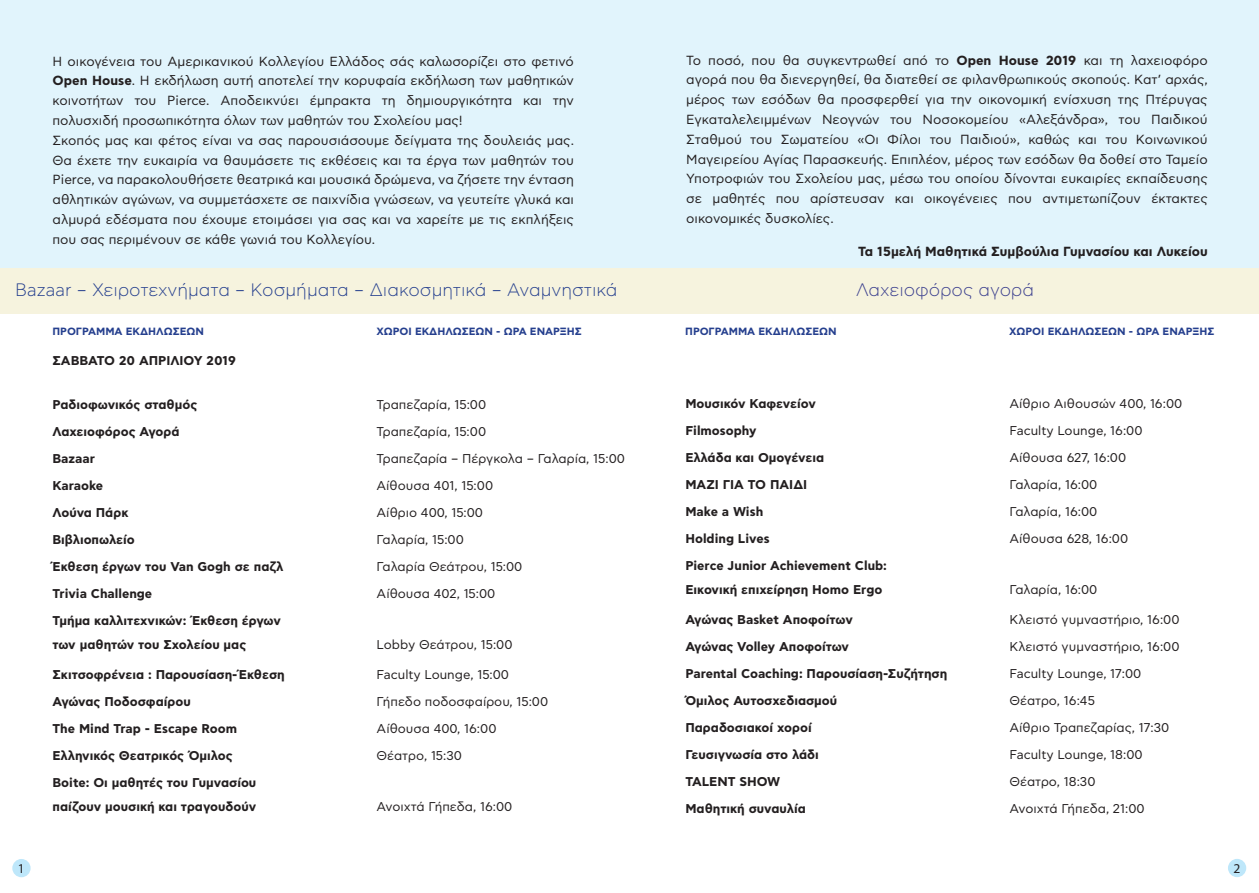
<style>
.page{position:relative;width:1259px;height:893px;background:#fff}
.page>*{position:absolute;margin:0;border:0;box-sizing:border-box;transform-origin:0 0}
.t1{font:300 18px "CF Asty Std";color:#253f8e}
.t2{font:300 18px "CF Asty Std";color:#3b3f8e}
.t3{font:13.5px "Myriad Pro";color:#231f20}
.t4{font:13.2px/19.8px "CF Asty Std";color:#231f20}
.t5{font:700 13.2px "CF Asty Std";color:#231f20}
.t6{font:700 12.75px/24px "CF Asty Std";color:#231f20}
.t7{font:12.75px "CF Asty Std";color:#231f20}
.t8{font:700 10.5px "CF Asty Std";color:#253f8e}
.s1{font-weight:700}
</style>
<div class="page">
<div style="left:12px;top:859px;width:19px;height:18px;background:#bee7fa;border-radius:50%"></div>
<div style="left:1228px;top:859px;width:18px;height:18px;background:#bee7fa;border-radius:50%"></div>
<div style="left:0;top:0;width:1259px;height:269px;background:#e1f4fc"></div>
<div style="left:0;top:268px;width:1259px;height:46px;background:#f6f3de"></div>
<p class="t4" style="left:52px;top:52px;width:523px">Η οικογένεια του Αμερικανικού Κολλεγίου Ελλάδος σάς καλωσορίζει στο φετινό <span class="s1">Open House</span>. Η εκδήλωση αυτή αποτελεί την κορυφαία εκδήλωση των μαθητικών κοινοτήτων του Pierce. Αποδεικνύει έμπρακτα τη δημιουργικότητα και την πολυσχιδή προσωπικότητα όλων των μαθητών του Σχολείου μας!<br>Σκοπός μας και φέτος είναι να σας παρουσιάσουμε δείγματα της δουλειάς μας.<br>Θα έχετε την ευκαιρία να θαυμάσετε τις εκθέσεις και τα έργα των μαθητών του Pierce, να παρακολουθήσετε θεατρικά και μουσικά δρώμενα, να ζήσετε την ένταση αθλητικών αγώνων, να συμμετάσχετε σε παιχνίδια γνώσεων, να γευτείτε γλυκά και αλμυρά εδέσματα που έχουμε ετοιμάσει για σας και να χαρείτε με τις εκπλήξεις που σας περιμένουν σε κάθε γωνιά του Κολλεγίου.</p>
<p class="t4" style="left:686px;top:51px;width:523px;text-align:justify">Το ποσό, που θα συγκεντρωθεί από το <span class="s1">Open House 2019</span> και τη λαχειοφόρο αγορά που θα διενεργηθεί, θα διατεθεί σε φιλανθρωπικούς σκοπούς. Κατ’ αρχάς, μέρος των εσόδων θα προσφερθεί για την οικονομική ενίσχυση της Πτέρυγας Εγκαταλελειμμένων Νεογνών του Νοσοκομείου «Αλεξάνδρα», του Παιδικού Σταθμού του Σωματείου «Οι Φίλοι του Παιδιού», καθώς και του Κοινωνικού Μαγειρείου Αγίας Παρασκευής. Επιπλέον, μέρος των εσόδων θα δοθεί στο Ταμείο Υποτροφιών του Σχολείου μας, μέσω του οποίου δίνονται ευκαιρίες εκπαίδευσης σε μαθητές που αρίστευσαν και οικογένειες που αντιμετωπίζουν έκτακτες οικονομικές δυσκολίες.</p>
<p class="t5" style="left:858px;top:243px;width:351px">Τα 15μελή Μαθητικά Συμβούλια Γυμνασίου και Λυκείου</p>
<h1 class="t1" style="left:15px;top:280px;width:604px">Bazaar – Χειροτεχνήματα – Κοσμήματα – Διακοσμητικά – Αναμνηστικά</h1>
<h1 class="t2" style="left:855px;top:280px;width:180px">Λαχειοφόρος αγορά</h1>
<p class="t8" style="left:52px;top:325px;width:153px">ΠΡΟΓΡΑΜΜΑ ΕΚΔΗΛΩΣΕΩΝ</p>
<p class="t8" style="left:376px;top:325px;width:207px">ΧΩΡΟΙ ΕΚΔΗΛΩΣΕΩΝ - ΩΡΑ ΕΝΑΡΞΗΣ</p>
<p class="t6" style="left:52px;top:350px;width:185px">ΣΆΒΒΑΤΟ 20 ΑΠΡΙΛΊ ΟΥ 2019</p>
<p class="t6" style="left:52px;top:393px;width:146px">Ραδιοφωνικός σταθμός</p>
<p class="t7" style="left:376px;top:397px;width:111px">Τραπεζαρία, 15:00</p>
<p class="t6" style="left:52px;top:420px;width:129px">Λαχειοφόρος Αγορά</p>
<p class="t7" style="left:376px;top:424px;width:111px">Τραπεζαρία, 15:00</p>
<p class="t6" style="left:52px;top:447px;width:44px">Bazaar</p>
<p class="t7" style="left:377px;top:451px;width:250px">Τραπεζαρία – Πέργκολα – Γαλαρία, 15:00</p>
<p class="t6" style="left:52px;top:474px;width:52px">Karaoke</p>
<p class="t7" style="left:376px;top:478px;width:118px">Αίθουσα 401, 15:00</p>
<p class="t6" style="left:52px;top:501px;width:77px">Λούνα Πάρκ</p>
<p class="t7" style="left:376px;top:505px;width:108px">Αίθριο 400, 15:00</p>
<p class="t6" style="left:52px;top:528px;width:84px">Βιβλιοπωλείο</p>
<p class="t7" style="left:376px;top:532px;width:89px">Γαλαρία, 15:00</p>
<p class="t6" style="left:52px;top:555px;width:232px">Έκθεση έργων του Van Gogh σε παζλ</p>
<p class="t7" style="left:376px;top:559px;width:147px">Γαλαρία Θεάτρου, 15:00</p>
<p class="t6" style="left:52px;top:582px;width:101px">Trivia Challenge</p>
<p class="t7" style="left:376px;top:586px;width:120px">Αίθουσα 402, 15:00</p>
<p class="t6" style="left:52px;top:609px;width:230px">Τμήμα καλλιτεχνικών: Έκθεση έργων των μαθητών του Σχολείου μας</p>
<p class="t7" style="left:376px;top:637px;width:137px">Lobby Θεάτρου, 15:00</p>
<p class="t6" style="left:52px;top:663px;width:234px">Σκιτσοφρένεια : Παρουσίαση-Έκθεση</p>
<p class="t7" style="left:376px;top:667px;width:134px">Faculty Lounge, 15:00</p>
<p class="t6" style="left:52px;top:690px;width:140px">Αγώνας Ποδοσφαίρου</p>
<p class="t7" style="left:376px;top:694px;width:173px">Γήπεδο ποδοσφαίρου, 15:00</p>
<p class="t6" style="left:52px;top:717px;width:186px">The Mind Trap - Escape Room</p>
<p class="t7" style="left:376px;top:721px;width:121px">Αίθουσα 400, 16:00</p>
<p class="t6" style="left:52px;top:744px;width:182px">Ελληνικός Θεατρικός Όμιλος</p>
<p class="t7" style="left:376px;top:748px;width:87px">Θέατρο, 15:30</p>
<p class="t6" style="left:52px;top:771px;width:205px">Boite: Οι μαθητές του Γυμνασίου παίζουν μουσική και τραγουδούν</p>
<p class="t7" style="left:376px;top:799px;width:137px">Ανοιχτά Γήπεδα, 16:00</p>
<p class="t8" style="left:685px;top:325px;width:153px">ΠΡΟΓΡΑΜΜΑ ΕΚΔΗΛΩΣΕΩΝ</p>
<p class="t8" style="left:1009px;top:325px;width:207px">ΧΩΡΟΙ ΕΚΔΗΛΩΣΕΩΝ - ΩΡΑ ΕΝΑΡΞΗΣ</p>
<p class="t6" style="left:685px;top:392px;width:132px">Μουσικόν Καφενείον</p>
<p class="t7" style="left:1009px;top:396px;width:174px">Αίθριο Αιθουσών 400, 16:00</p>
<p class="t6" style="left:685px;top:419px;width:73px">Filmosophy</p>
<p class="t7" style="left:1009px;top:423px;width:135px">Faculty Lounge, 16:00</p>
<p class="t6" style="left:685px;top:446px;width:140px">Ελλάδα και Ομογένεια</p>
<p class="t7" style="left:1009px;top:450px;width:118px">Αίθουσα 627, 16:00</p>
<p class="t6" style="left:685px;top:473px;width:123px">ΜΑΖΙ ΓΙΑ ΤΟ ΠΑΙΔΙ</p>
<p class="t7" style="left:1009px;top:477px;width:89px">Γαλαρία, 16:00</p>
<p class="t6" style="left:685px;top:500px;width:79px">Make a Wish</p>
<p class="t7" style="left:1009px;top:504px;width:89px">Γαλαρία, 16:00</p>
<p class="t6" style="left:685px;top:527px;width:86px">Holding Lives</p>
<p class="t7" style="left:1009px;top:531px;width:120px">Αίθουσα 628, 16:00</p>
<p class="t6" style="left:685px;top:554px;width:203px">Pierce Junior Achievement Club:<br>Εικονική επιχείρηση Homo Ergo</p>
<p class="t7" style="left:1009px;top:582px;width:89px">Γαλαρία, 16:00</p>
<p class="t6" style="left:685px;top:608px;width:169px">Αγώνας Basket Αποφοίτων</p>
<p class="t7" style="left:1009px;top:612px;width:172px">Κλειστό γυμναστήριο, 16:00</p>
<p class="t6" style="left:685px;top:635px;width:165px">Αγώνας Volley Αποφοίτων</p>
<p class="t7" style="left:1009px;top:639px;width:172px">Κλειστό γυμναστήριο, 16:00</p>
<p class="t6" style="left:685px;top:662px;width:263px">Parental Coaching: Παρουσίαση-Συζήτηση</p>
<p class="t7" style="left:1009px;top:666px;width:133px">Faculty Lounge, 17:00</p>
<p class="t6" style="left:685px;top:689px;width:153px">Όμιλος Αυτοσχεδιασμού</p>
<p class="t7" style="left:1009px;top:693px;width:87px">Θέατρο, 16:45</p>
<p class="t6" style="left:685px;top:716px;width:128px">Παραδοσιακοί χοροί</p>
<p class="t7" style="left:1009px;top:720px;width:161px">Αίθριο Τραπεζαρίας, 17:30</p>
<p class="t6" style="left:685px;top:743px;width:135px">Γευσιγνωσία στο λάδι</p>
<p class="t7" style="left:1009px;top:747px;width:135px">Faculty Lounge, 18:00</p>
<p class="t6" style="left:685px;top:770px;width:96px">TALENT SHOW</p>
<p class="t7" style="left:1009px;top:774px;width:87px">Θέατρο, 18:30</p>
<p class="t6" style="left:685px;top:797px;width:122px">Μαθητική συναυλία</p>
<p class="t7" style="left:1009px;top:801px;width:137px">Ανοιχτά Γήπεδα, 21:00</p>
<p class="t3" style="left:18px;top:860px;width:8px">1</p>
<p class="t3" style="left:1233px;top:860px;width:8px">2</p>
</div>
